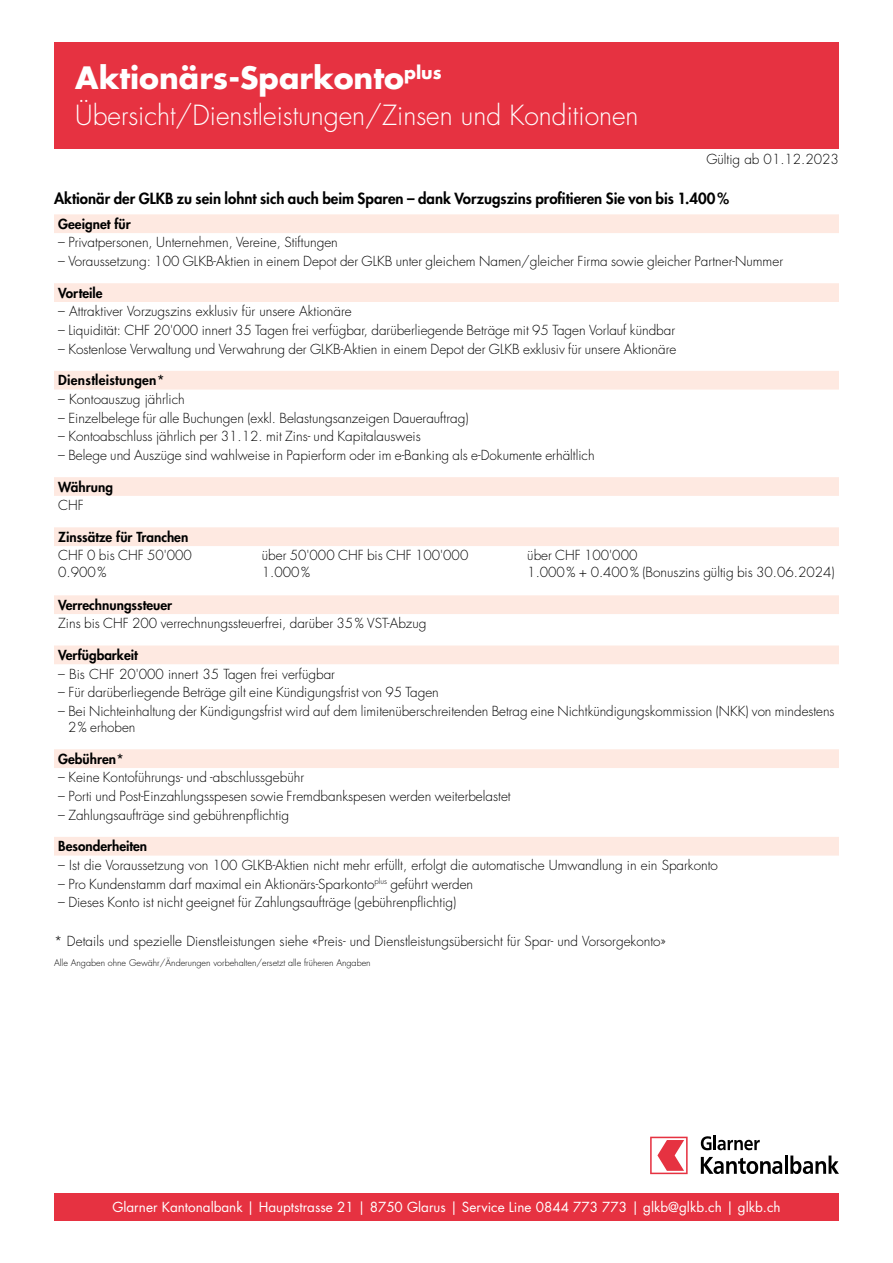
<style>
.page{position:relative;width:893px;height:1263px;background:#fff}
.page>*{position:absolute;margin:0;border:0;box-sizing:border-box;transform-origin:0 0}
.t1{font:700 30px "Futura Std";color:#fff}
.t2{font:300 27px "Futura Std";color:#fff}
.t3{font:800 15px "Futura Std";color:#000}
.t4{font:300 13.5px/16.2px "Futura Std";color:#000}
.t5{font:800 13.5px "Futura Std";color:#000}
.t6{font:13.5px "Futura Std";color:#fff}
.t7{font:800 13.5px "Futura Std";letter-spacing:.02em;color:#000}
.t8{font:300 9px "Futura Std";color:#000}
.s1{font-weight:400}
</style>
<div class="page">
<div style="left:54px;top:1193px;width:785px;height:27px;background:#e63241"></div>
<svg style="left:701px;top:1135px;width:59px;height:15px"></svg>
<svg style="left:701px;top:1157px;width:81px;height:17px"></svg>
<hr style="left:785px;top:1155px;width:3px;height:19px;background:#000">
<svg style="left:790px;top:1155px;width:49px;height:19px"></svg>
<svg style="left:650px;top:1137px;width:38px;height:37px"></svg>
<div style="left:54px;top:43px;width:785px;height:106px;background:#e63241"></div>
<svg style="left:54px;top:214px;width:785px;height:641px"></svg>
<h1 class="t1" style="left:75px;top:57px;width:368px">Aktionärs-Sparkonto<sup>plus</sup></h1>
<h2 class="t2" style="left:75px;top:98px;width:565px">Übersicht/Dienstleistungen/Zinsen und Konditionen</h2>
<p class="t4" style="left:706px;top:152px;width:134px">Gültig ab 01.12.2023</p>
<p class="t3" style="left:54px;top:189px;width:676px">Aktionär der GLKB zu sein lohnt sich auch beim Sparen – dank Vorzugszins profitieren Sie von bis 1.400%</p>
<p class="t5" style="left:58px;top:215px;width:74px">Geeignet für</p>
<p class="t4" style="left:58px;top:235px;width:281px">– Privatpersonen, Unternehmen, Vereine, Stiftungen</p>
<p class="t4" style="left:58px;top:254px;width:726px">– Voraussetzung: 100 GLKB-Aktien in einem Depot der GLKB unter gleichem Namen/gleicher Firma sowie gleicher Partner-Nummer</p>
<p class="t5" style="left:58px;top:284px;width:46px">Vorteile</p>
<p class="t4" style="left:58px;top:304px;width:295px">– Attraktiver Vorzugszins exklusiv für unsere Aktionäre</p>
<p class="t4" style="left:58px;top:322px;width:618px">– Liquidität: CHF 20'000 innert 35 Tagen frei verfügbar, darüberliegende Beträge mit 95 Tagen Vorlauf kündbar</p>
<p class="t4" style="left:58px;top:341px;width:620px">– Kostenlose Verwaltung und Verwahrung der GLKB-Aktien in einem Depot der GLKB exklusiv für unsere Aktionäre</p>
<p class="t7" style="left:58px;top:372px;width:108px">Dienstleistungen<span class="s1">*</span></p>
<p class="t4" style="left:58px;top:391px;width:128px">– Kontoauszug jährlich</p>
<p class="t4" style="left:58px;top:410px;width:412px">– Einzelbelege für alle Buchungen (exkl. Belastungsanzeigen Dauerauftrag)</p>
<p class="t4" style="left:58px;top:429px;width:364px">– Kontoabschluss jährlich per 31.12. mit Zins- und Kapitalausweis</p>
<p class="t4" style="left:58px;top:447px;width:538px">– Belege und Auszüge sind wahlweise in Papierform oder im e-Banking als e-Dokumente erhältlich</p>
<p class="t5" style="left:58px;top:478px;width:56px">Währung</p>
<p class="t4" style="left:58px;top:498px;width:27px">CHF</p>
<p class="t5" style="left:58px;top:528px;width:132px">Zinssätze für Tranchen</p>
<p class="t4" style="left:58px;top:548px;width:135px">CHF 0 bis CHF 50'000<br>0.900%</p>
<p class="t4" style="left:262px;top:548px;width:208px">über 50'000 CHF bis CHF 100'000<br>1.000%</p>
<p class="t4" style="left:527px;top:548px;width:309px">über CHF 100'000<br>1.000% + 0.400% (Bonuszins gültig bis 30.06.2024)</p>
<p class="t5" style="left:58px;top:596px;width:115px">Verrechnungssteuer</p>
<p class="t4" style="left:58px;top:616px;width:370px">Zins bis CHF 200 verrechnungssteuerfrei, darüber 35% VST-Abzug</p>
<p class="t5" style="left:58px;top:646px;width:81px">Verfügbarkeit</p>
<p class="t4" style="left:58px;top:666px;width:278px">– Bis CHF 20'000 innert 35 Tagen frei verfügbar</p>
<p class="t4" style="left:58px;top:685px;width:382px">– Für darüberliegende Beträge gilt eine Kündigungsfrist von 95 Tagen</p>
<p class="t4" style="left:68px;top:703px;width:768px;text-indent:-10px">– Bei Nichteinhaltung der Kündigungsfrist wird auf dem limitenüberschreitenden Betrag eine Nichtkündigungskommission (NKK) von mindestens<br>2% erhoben</p>
<p class="t5" style="left:58px;top:750px;width:67px">Gebühren<span class="s1">*</span></p>
<p class="t4" style="left:58px;top:770px;width:247px">– Keine Kontoführungs- und -abschlussgebühr</p>
<p class="t4" style="left:58px;top:788px;width:454px">– Porti und Post-Einzahlungsspesen sowie Fremdbankspesen werden weiterbelastet</p>
<p class="t4" style="left:58px;top:807px;width:232px">– Zahlungsaufträge sind gebührenpflichtig</p>
<p class="t5" style="left:58px;top:838px;width:91px">Besonderheiten</p>
<p class="t4" style="left:58px;top:857px;width:661px">– Ist die Voraussetzung von 100 GLKB-Aktien nicht mehr erfüllt, erfolgt die automatische Umwandlung in ein Sparkonto</p>
<p class="t4" style="left:58px;top:876px;width:416px">– Pro Kundenstamm darf maximal ein Aktionärs-Sparkonto<sup>plus</sup> geführt werden</p>
<p class="t4" style="left:58px;top:895px;width:400px">– Dieses Konto ist nicht geeignet für Zahlungsaufträge (gebührenpflichtig)</p>
<p class="t4" style="left:54px;top:933px;width:613px">* Details und spezielle Dienstleistungen siehe «Preis- und Dienstleistungsübersicht für Spar- und Vorsorgekonto»</p>
<p class="t8" style="left:54px;top:957px;width:318px">Alle Angaben ohne Gewähr/Änderungen vorbehalten/ersetzt alle früheren Angaben</p>
<p class="t6" style="left:112px;top:1198px;width:670px">Glarner Kantonalbank | Hauptstrasse 21 | 8750 Glarus | Service Line 0844 773 773 | glkb@glkb.ch | glkb.ch</p>
</div>
